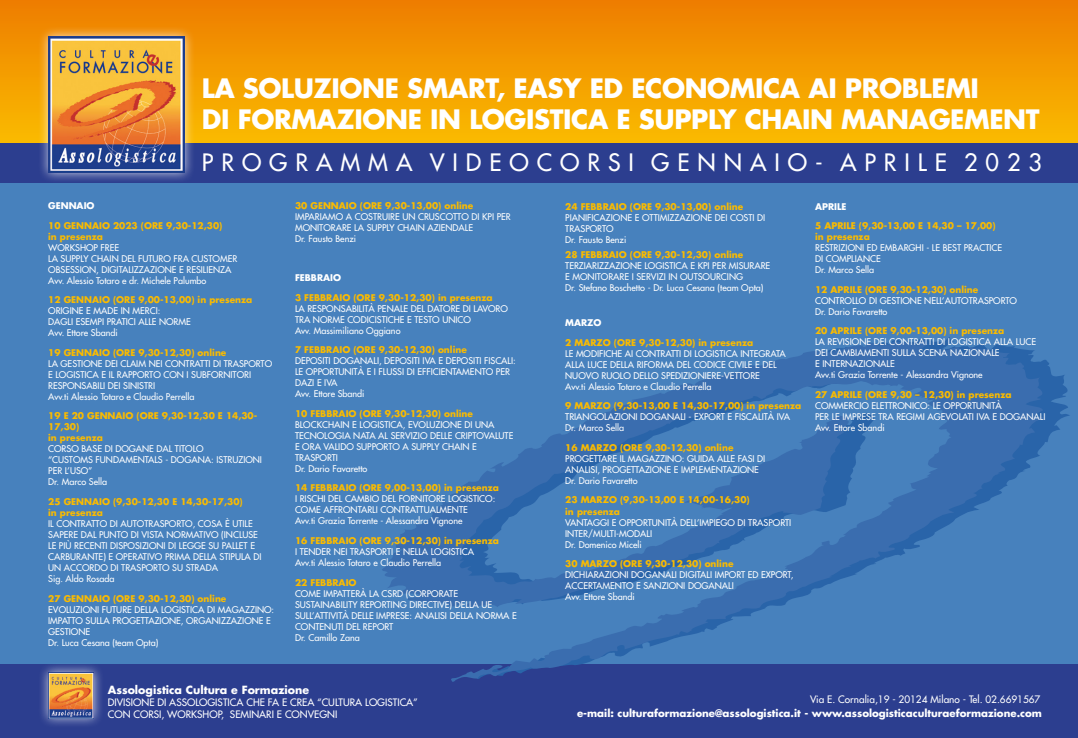
<style>
.page{position:relative;width:1078px;height:738px;background:#fff}
.page>*{position:absolute;margin:0;border:0;box-sizing:border-box;transform-origin:0 0}
.t1{font:700 26px/31.2px "Futura";letter-spacing:-.015em;color:#fff}
.t2{font:23.3px "Futura";letter-spacing:.34em;color:#fff}
.t3{font:700 11px "Futura";color:#fff}
.t4{font:700 10.2px "Futura";color:#fff}
.t5{font:10px "Futura";color:#fff}
.t6{font:9px/11px "Futura";color:#fff}
.t7{font:700 9px "Futura";color:#fff}
.s1{font-weight:700;color:#fabb00}
</style>
<div class="page">
<div style="left:0;top:0;width:1077px;height:143px;background:linear-gradient(to bottom,#ee7d00,#fabb00)"></div>
<div style="left:0;top:180px;width:1077px;height:557px;background:#4781bd"></div>
<div style="left:0;top:143px;width:1077px;height:40px;background:#2c3e8f"></div>
<div style="left:0;top:663px;width:1077px;height:74px;background:#2c3e8f"></div>
<div style="left:38px;top:26px;width:157px;height:157px;background:#fff;opacity:.75"></div>
<img style="left:48px;top:36px;width:136px;height:136px">
<div style="left:38px;top:661px;width:66px;height:67px;background:#fff;opacity:.75"></div>
<img style="left:48px;top:672px;width:46px;height:45px">
<svg style="left:949px;top:337px;width:120px;height:327px"></svg>
<svg style="left:378px;top:338px;width:666px;height:343px"></svg>
<p class="t1" style="left:202px;top:71px;width:839px">LA SOLUZIONE SMART, EASY ED ECONOMICA AI PROBLEMI<br>DI FORMAZIONE IN LOGISTICA E SUPPLY CHAIN MANAGEMENT</p>
<p class="t2" style="left:202px;top:147px;width:841px">PROGRAMMA VIDEOCORSI GENNAIO- APRILE 2023</p>
<p class="t7" style="left:48px;top:199px;width:48px">GENNAIO</p>
<p class="t6" style="left:48px;top:219px;width:190px"><span class="s1">10 GENNAIO 2023 (ORE 9,30-12,30)<br>in presenza<br></span>WORKSHOP FREE<br>LA SUPPLY CHAIN DEL FUTURO FRA CUSTOMER<br>OBSESSION, DIGITALIZZAZIONE E RESILIENZA<br>Avv. Alessio Totaro e dr. Michele Palumbo</p>
<p class="t6" style="left:48px;top:294px;width:206px"><span class="s1">12 GENNAIO (ORE 9,00-13,00) in presenza<br></span>ORIGINE E MADE IN MERCI:<br>DAGLI ESEMPI PRATICI ALLE NORME<br>Avv. Ettore Sbandi</p>
<p class="t6" style="left:48px;top:346px;width:225px"><span class="s1">19 GENNAIO (ORE 9,30-12,30) online<br></span>LA GESTIONE DEI CLAIM NEI CONTRATTI DI TRASPORTO E LOGISTICA E IL RAPPORTO CON I SUBFORNITORI RESPONSABILI DEI SINISTRI<br>Avv.ti Alessio Totaro e Claudio Perrella</p>
<p class="t6" style="left:48px;top:410px;width:215px"><span class="s1">19 E 20 GENNAIO (ORE 9,30-12,30 E 14,30-<br>17,30)<br>in presenza<br></span>CORSO BASE DI DOGANE DAL TITOLO<br>“CUSTOMS FUNDAMENTALS - DOGANA: ISTRUZIONI<br>PER L’USO”<br>Dr. Marco Sella</p>
<p class="t6" style="left:48px;top:495px;width:215px"><span class="s1">25 GENNAIO (9,30-12,30 E 14,30-17,30)<br>in presenza<br></span>IL CONTRATTO DI AUTOTRASPORTO, COSA È UTILE SAPERE DAL PUNTO DI VISTA NORMATIVO (INCLUSE LE PIÙ RECENTI DISPOSIZIONI DI LEGGE SU PALLET E CARBURANTE) E OPERATIVO PRIMA DELLA STIPULA DI UN ACCORDO DI TRASPORTO SU STRADA<br>Sig. Aldo Rosada</p>
<p class="t6" style="left:48px;top:592px;width:227px"><span class="s1">27 GENNAIO (ORE 9,30-12,30) online </span>EVOLUZIONI FUTURE DELLA LOGISTICA DI MAGAZZINO:<br>IMPATTO SULLA PROGETTAZIONE, ORGANIZZAZIONE E GESTIONE<br>Dr. Luca Cesana (team Opta)</p>
<p class="t6" style="left:295px;top:200px;width:217px"><span class="s1">30 GENNAIO (ORE 9,30-13,00) online </span>IMPARIAMO A COSTRUIRE UN CRUSCOTTO DI KPI PER MONITORARE LA SUPPLY CHAIN AZIENDALE<br>Dr. Fausto Benzi</p>
<p class="t7" style="left:295px;top:271px;width:48px">FEBBRAIO</p>
<p class="t6" style="left:295px;top:291px;width:214px"><span class="s1">3 FEBBRAIO (ORE 9,30-12,30) in presenza<br></span>LA RESPONSABILITÀ PENALE DEL DATORE DI LAVORO TRA NORME CODICISTICHE E TESTO UNICO<br>Avv. Massimiliano Oggiano</p>
<p class="t6" style="left:295px;top:344px;width:222px"><span class="s1">7 FEBBRAIO (ORE 9,30-12,30) online<br></span>DEPOSITI DOGANALI, DEPOSITI IVA E DEPOSITI FISCALI:<br>LE OPPORTUNITÀ E I FLUSSI DI EFFICIENTAMENTO PER DAZI E IVA<br>Avv. Ettore Sbandi</p>
<p class="t6" style="left:295px;top:407px;width:220px"><span class="s1">10 FEBBRAIO (ORE 9,30-12,30) online<br></span>BLOCKCHAIN E LOGISTICA, EVOLUZIONE DI UNA<br>TECNOLOGIA NATA AL SERVIZIO DELLE CRIPTOVALUTE<br>E ORA VALIDO SUPPORTO A SUPPLY CHAIN E<br>TRASPORTI<br>Dr. Dario Favaretto</p>
<p class="t6" style="left:295px;top:482px;width:205px"><span class="s1">14 FEBBRAIO (ORE 9,00-13,00) in presenza </span>I RISCHI DEL CAMBIO DEL FORNITORE LOGISTICO:<br>COME AFFRONTARLI CONTRATTUALMENTE<br>Avv.ti Grazia Torrente - Alessandra Vignone</p>
<p class="t6" style="left:295px;top:534px;width:205px"><span class="s1">16 FEBBRAIO (ORE 9,30-12,30) in presenza<br></span>I TENDER NEI TRASPORTI E NELLA LOGISTICA<br>Avv.ti Alessio Totaro e Claudio Perrella</p>
<p class="t6" style="left:295px;top:576px;width:223px"><span class="s1">22 FEBBRAIO<br></span>COME IMPATTERÀ LA CSRD (CORPORATE<br>SUSTAINABILITY REPORTING DIRECTIVE) DELLA UE<br>SULL’ATTIVITÀ DELLE IMPRESE: ANALISI DELLA NORMA E<br>CONTENUTI DEL REPORT<br>Dr. Camillo Zana</p>
<p class="t3" style="left:108px;top:681px;width:203px">Assologistica Cultura e Formazione</p>
<p class="t5" style="left:108px;top:695px;width:311px">DIVISIONE DI ASSOLOGISTICA CHE FA E CREA “CULTURA LOGISTICA”</p>
<p class="t5" style="left:108px;top:707px;width:231px">CON CORSI, WORKSHOP, SEMINARI E CONVEGNI</p>
<p class="t6" style="left:565px;top:201px;width:201px"><span class="s1">24 FEBBRAIO (ORE 9,30-13,00) online<br></span>PIANIFICAZIONE E OTTIMIZZAZIONE DEI COSTI DI<br>TRASPORTO<br>Dr. Fausto Benzi</p>
<p class="t6" style="left:565px;top:249px;width:206px"><span class="s1">28 FEBBRAIO (ORE 9,30-12,30) online </span>TERZIARIZZAZIONE LOGISTICA E KPI PER MISURARE E MONITORARE I SERVIZI IN OUTSOURCING<br>Dr. Stefano Boschetto - Dr. Luca Cesana (team Opta)</p>
<p class="t7" style="left:565px;top:316px;width:38px">MARZO</p>
<p class="t6" style="left:565px;top:336px;width:222px"><span class="s1">2 MARZO (ORE 9,30-12,30) in presenza<br></span>LE MODIFICHE AI CONTRATTI DI LOGISTICA INTEGRATA ALLA LUCE DELLA RIFORMA DEL CODICE CIVILE E DEL NUOVO RUOLO DELLO SPEDIZIONIERE-VETTORE<br>Avv.ti Alessio Totaro e Claudio Perrella</p>
<p class="t6" style="left:565px;top:400px;width:237px"><span class="s1">9 MARZO (9,30-13,00 E 14,30-17,00) in presenza<br></span>TRIANGOLAZIONI DOGANALI - EXPORT E FISCALITÀ IVA<br>Dr. Marco Sella</p>
<p class="t6" style="left:565px;top:441px;width:201px"><span class="s1">16 MARZO (ORE 9,30-12,30) online </span>PROGETTARE IL MAGAZZINO: GUIDA ALLE FASI DI ANALISI, PROGETTAZIONE E IMPLEMENTAZIONE Dr. Dario Favaretto</p>
<p class="t6" style="left:565px;top:494px;width:227px"><span class="s1">23 MARZO (9,30-13,00 E 14,00-16,30)<br>in presenza<br></span>VANTAGGI E OPPORTUNITÀ DELL’IMPIEGO DI TRASPORTI<br>INTER/MULTI-MODALI<br>Dr. Domenico Miceli</p>
<p class="t6" style="left:565px;top:557px;width:229px"><span class="s1">30 MARZO (ORE 9,30-12,30) online </span>DICHIARAZIONI DOGANALI DIGITALI IMPORT ED EXPORT, ACCERTAMENTO E SANZIONI DOGANALI<br>Avv. Ettore Sbandi</p>
<p class="t7" style="left:814px;top:200px;width:33px">APRILE</p>
<p class="t6" style="left:814px;top:220px;width:189px"><span class="s1">5 APRILE (9,30-13,00 E 14,30 – 17,00) in presenza<br></span>RESTRIZIONI ED EMBARGHI - LE BEST PRACTICE<br>DI COMPLIANCE<br>Dr. Marco Sella</p>
<p class="t6" style="left:814px;top:284px;width:203px"><span class="s1">12 APRILE (ORE 9,30-12,30) online<br></span>CONTROLLO DI GESTIONE NELL’AUTOTRASPORTO<br>Dr. Dario Favaretto</p>
<p class="t6" style="left:814px;top:325px;width:222px"><span class="s1">20 APRILE (ORE 9,00-13,00) in presenza<br></span>LA REVISIONE DEI CONTRATTI DI LOGISTICA ALLA LUCE DEI CAMBIAMENTI SULLA SCENA NAZIONALE<br>E INTERNAZIONALE<br>Avv.ti Grazia Torrente - Alessandra Vignone</p>
<p class="t6" style="left:814px;top:389px;width:232px"><span class="s1">27 APRILE (ORE 9,30 – 12,30) in presenza </span>COMMERCIO ELETTRONICO: LE OPPORTUNITÀ<br>PER LE IMPRESE TRA REGIMI AGEVOLATI IVA E DOGANALI Avv. Ettore Sbandi</p>
<p class="t5" style="left:809px;top:692px;width:232px">Via E. Cornalia,19 - 20124 Milano - Tel. 02.6691567</p>
<p class="t4" style="left:577px;top:706px;width:466px">e-mail: culturaformazione@assologistica.it - www.assologisticaculturaeformazione.com</p>
</div>
